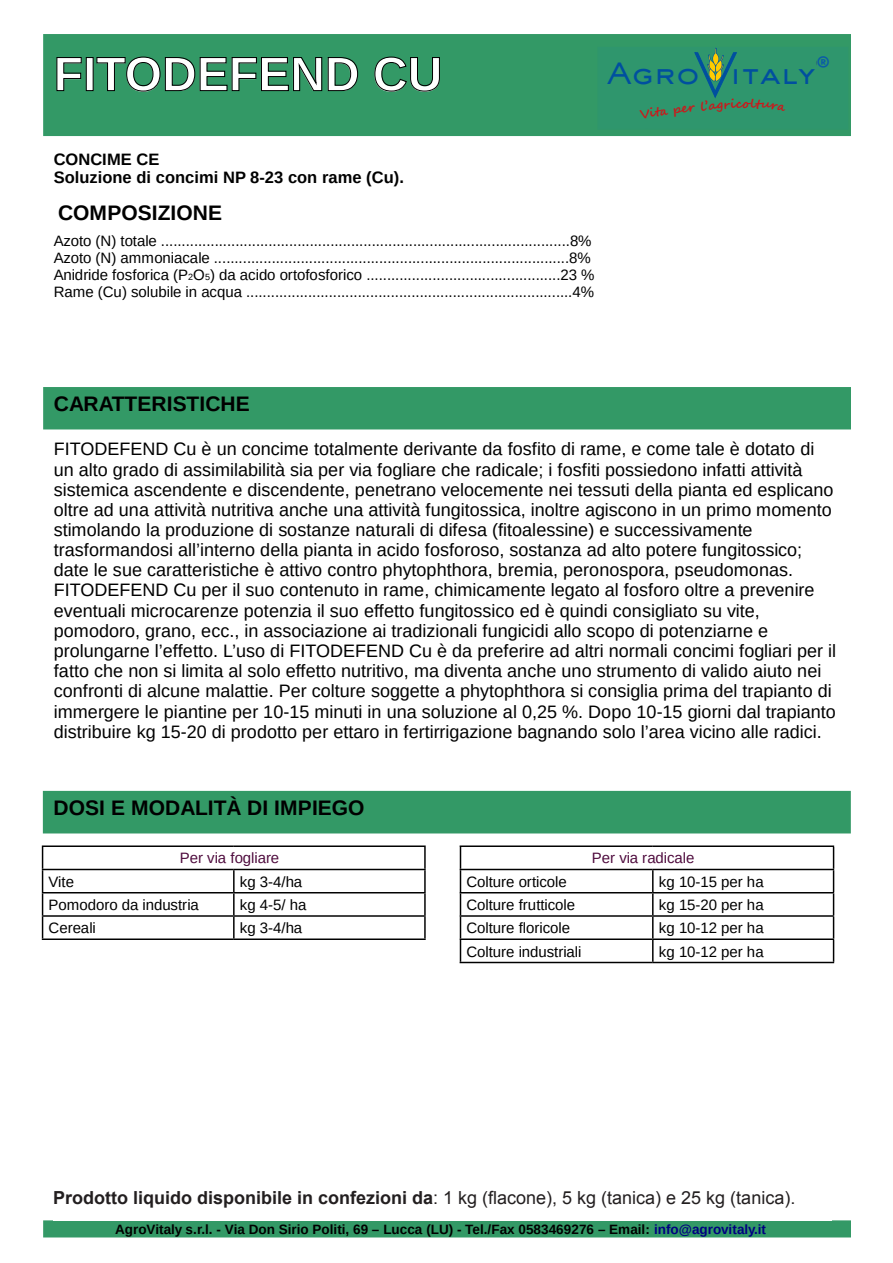
<style>
.page{position:relative;width:893px;height:1263px;background:#fff}
.page>*{position:absolute;margin:0;border:0;box-sizing:border-box;transform-origin:0 0}
.t1{font:700 48px "Liberation Sans";color:#fff}
.t2{font:500 31.05px "AT Sackers Gothic";color:#004f9f}
.t3{font:500 28.65px "AT Sackers Gothic";color:#004f9f;scale:1.06 1}
.t4{font:700 23.55px "Corbel";color:#0a5aa8}
.t5{font:700 21px "Liberation Sans";letter-spacing:.005em;color:#000}
.t6{font:19.5px "Liberation Sans";color:#000}
.t7{font:18px/20.1px "Liberation Sans";color:#000}
.t8{font:700 18px "Arial";color:#231f20}
.t9{font:700 16.5px/18.3px "Liberation Sans";color:#000}
.t10{font:15px/16.8px "Liberation Sans";letter-spacing:-.005em;color:#000}
.t11{font:15px "Liberation Sans";letter-spacing:-.005em;color:#4f0c3e}
.t12{font:700 13.5px "Liberation Sans";color:#000}
.t13{font:700 12.15px "Segoe Script";color:#cd171a;scale:1.06 1}
.t14{font:12.15px "Times New Roman";color:#283583;scale:1.06 1}
.t15{font:700 11.7px "Corbel";color:#0a5aa8}
.s1{font-size:13.2px}
.s2{font-size:14.25px}
.s3{font-size:9px}
.s4{font-weight:400}
.s5{font-weight:700}
.s6{color:#000080}
</style>
<div class="page">
<div style="left:43px;top:387px;width:808px;height:42px;background:#396"></div>
<div style="left:43px;top:791px;width:808px;height:42px;background:#396"></div>
<div style="left:43px;top:34px;width:808px;height:102px;background:#396"></div>
<div style="left:43px;top:1220px;width:808px;height:17px;background:#396"></div>
<svg style="left:56px;top:57px;width:26px;height:34px"></svg>
<div style="left:86px;top:57px;width:7px;height:34px;border:1px solid #000"></div>
<svg style="left:96px;top:57px;width:226px;height:34px;background:#2a8055"></svg>
<svg style="left:328px;top:57px;width:30px;height:34px"></svg>
<svg style="left:375px;top:57px;width:65px;height:34px;background:#2b8357"></svg>
<hr style="left:42px;top:845px;width:192px;height:2px;background:#000">
<hr style="left:234px;top:845px;width:192px;height:2px;background:#000">
<hr style="left:424px;top:847px;width:2px;height:22px;background:#000">
<hr style="left:42px;top:869px;width:192px;height:1px;background:#000">
<hr style="left:234px;top:869px;width:192px;height:1px;background:#000">
<hr style="left:233px;top:870px;width:2px;height:22px;background:#000">
<hr style="left:424px;top:870px;width:2px;height:22px;background:#000">
<hr style="left:42px;top:892px;width:192px;height:1px;background:#000">
<hr style="left:234px;top:892px;width:192px;height:1px;background:#000">
<hr style="left:233px;top:893px;width:2px;height:22px;background:#000">
<hr style="left:424px;top:893px;width:2px;height:22px;background:#000">
<hr style="left:42px;top:915px;width:192px;height:2px;background:#000">
<svg style="left:42px;top:847px;width:1px;height:91px"></svg>
<hr style="left:234px;top:915px;width:192px;height:2px;background:#000">
<hr style="left:233px;top:917px;width:2px;height:21px;background:#000">
<hr style="left:424px;top:917px;width:2px;height:21px;background:#000">
<hr style="left:42px;top:938px;width:192px;height:2px;background:#000">
<hr style="left:234px;top:938px;width:192px;height:2px;background:#000">
<hr style="left:460px;top:845px;width:193px;height:2px;background:#000">
<hr style="left:653px;top:845px;width:181px;height:2px;background:#000">
<hr style="left:460px;top:869px;width:193px;height:1px;background:#000">
<hr style="left:653px;top:869px;width:181px;height:1px;background:#000">
<hr style="left:652px;top:870px;width:2px;height:22px;background:#000">
<hr style="left:460px;top:892px;width:193px;height:1px;background:#000">
<hr style="left:653px;top:892px;width:181px;height:1px;background:#000">
<hr style="left:652px;top:893px;width:2px;height:22px;background:#000">
<hr style="left:460px;top:915px;width:193px;height:2px;background:#000">
<hr style="left:653px;top:915px;width:181px;height:2px;background:#000">
<hr style="left:652px;top:917px;width:2px;height:21px;background:#000">
<hr style="left:460px;top:938px;width:193px;height:2px;background:#000">
<svg style="left:460px;top:847px;width:1px;height:115px"></svg>
<hr style="left:653px;top:938px;width:181px;height:2px;background:#000">
<hr style="left:652px;top:940px;width:2px;height:22px;background:#000">
<svg style="left:833px;top:847px;width:1px;height:115px"></svg>
<hr style="left:460px;top:962px;width:193px;height:1px;background:#000">
<hr style="left:653px;top:962px;width:181px;height:1px;background:#000">
<div style="left:597px;top:47px;width:251px;height:83px;background:#2f966d"></div>
<svg style="left:640px;top:48px;width:105px;height:81px"></svg>
<h1 class="t1" style="left:54px;top:48px;width:390px">FITODEFEND CU</h1>
<p class="t4" style="left:816px;top:49px;width:16px">®</p>
<p class="t14" style="left:816px;top:55px;width:11px">®</p>
<p class="t3" style="left:607px;top:54px;width:238px">Agro italy <span class="s1">Srl</span></p>
<p class="t15" style="left:826px;top:59px;width:18px">TM</p>
<p class="t2" style="left:606px;top:59px;width:260px">Agro italy <span class="s2">Srl</span></p>
<p class="t13" style="left:743px;top:94px;width:8px">o</p>
<p class="t9" style="left:54px;top:150px;width:352px">CONCIME CE<br>Soluzione di concimi NP 8-23 con rame (Cu).</p>
<p class="t5" style="left:58px;top:201px;width:166px">COMPOSIZIONE</p>
<p class="t10" style="left:54px;top:234px;width:542px">Azoto (N) totale ...................................................................................................8% Azoto (N) ammoniacale ......................................................................................8% Anidride fosforica (P<span class="s3">2</span>O<span class="s3">5</span>) da acido ortofosforico ...............................................23 % Rame (Cu) solubile in acqua ...............................................................................4%</p>
<p class="t5" style="left:54px;top:393px;width:198px">CARATTERISTICHE</p>
<p class="t7" style="left:54px;top:441px;width:784px">FITODEFEND Cu è un concime totalmente derivante da fosfito di rame, e come tale è dotato di un alto grado di assimilabilità sia per via fogliare che radicale; i fosfiti possiedono infatti attività sistemica ascendente e discendente, penetrano velocemente nei tessuti della pianta ed esplicano oltre ad una attività nutritiva anche una attività fungitossica, inoltre agiscono in un primo momento stimolando la produzione di sostanze naturali di difesa (fitoalessine) e successivamente trasformandosi all’interno della pianta in acido fosforoso, sostanza ad alto potere fungitossico; date le sue caratteristiche è attivo contro phytophthora, bremia, peronospora, pseudomonas.<br>FITODEFEND Cu per il suo contenuto in rame, chimicamente legato al fosforo oltre a prevenire eventuali microcarenze potenzia il suo effetto fungitossico ed è quindi consigliato su vite, pomodoro, grano, ecc., in associazione ai tradizionali fungicidi allo scopo di potenziarne e prolungarne l’effetto. L’uso di FITODEFEND Cu è da preferire ad altri normali concimi fogliari per il fatto che non si limita al solo effetto nutritivo, ma diventa anche uno strumento di valido aiuto nei confronti di alcune malattie. Per colture soggette a phytophthora si consiglia prima del trapianto di immergere le piantine per 10-15 minuti in una soluzione al 0,25 %. Dopo 10-15 giorni dal trapianto distribuire kg 15-20 di prodotto per ettaro in fertirrigazione bagnando solo l’area vicino alle radici.</p>
<p class="t5" style="left:54px;top:797px;width:313px">DOSI E MODALITÀ DI IMPIEGO</p>
<p class="t11" style="left:180px;top:852px;width:101px">Per via fogliare</p>
<p class="t10" style="left:49px;top:874px;width:27px">Vite</p>
<p class="t10" style="left:240px;top:874px;width:64px">kg 3-4/ha</p>
<p class="t10" style="left:49px;top:898px;width:152px">Pomodoro da industria</p>
<p class="t10" style="left:240px;top:898px;width:68px">kg 4-5/ ha</p>
<p class="t10" style="left:49px;top:921px;width:49px">Cereali</p>
<p class="t10" style="left:240px;top:921px;width:64px">kg 3-4/ha</p>
<p class="t11" style="left:592px;top:852px;width:104px">Per via radicale</p>
<p class="t10" style="left:466px;top:874px;width:102px">Colture orticole</p>
<p class="t10" style="left:659px;top:874px;width:106px">kg 10-15 per ha</p>
<p class="t10" style="left:466px;top:898px;width:110px">Colture frutticole</p>
<p class="t10" style="left:659px;top:898px;width:106px">kg 15-20 per ha</p>
<p class="t10" style="left:466px;top:921px;width:105px">Colture floricole</p>
<p class="t10" style="left:659px;top:921px;width:106px">kg 10-12 per ha</p>
<p class="t10" style="left:466px;top:944px;width:117px">Colture industriali</p>
<p class="t10" style="left:659px;top:944px;width:106px">kg 10-12 per ha</p>
<p class="t8" style="left:53px;top:1186px;width:744px">Prodotto liquido disponibile in confezioni da<span class="s4">: 1 kg (flacone), 5 kg (tanica) e 25 kg (tanica).</span></p>
<p class="t6" style="left:54px;top:1200px;width:293px"><span class="s5">Confezioni da</span>: 1 kg, 5 kg, 25 kg.</p>
<p class="t12" style="left:115px;top:1222px;width:652px">AgroVitaly s.r.l. - Via Don Sirio Politi, 69 – Lucca (LU) - Tel./Fax 0583469276 – Email: <span class="s6">info@agrovitaly.it</span></p>
</div>
